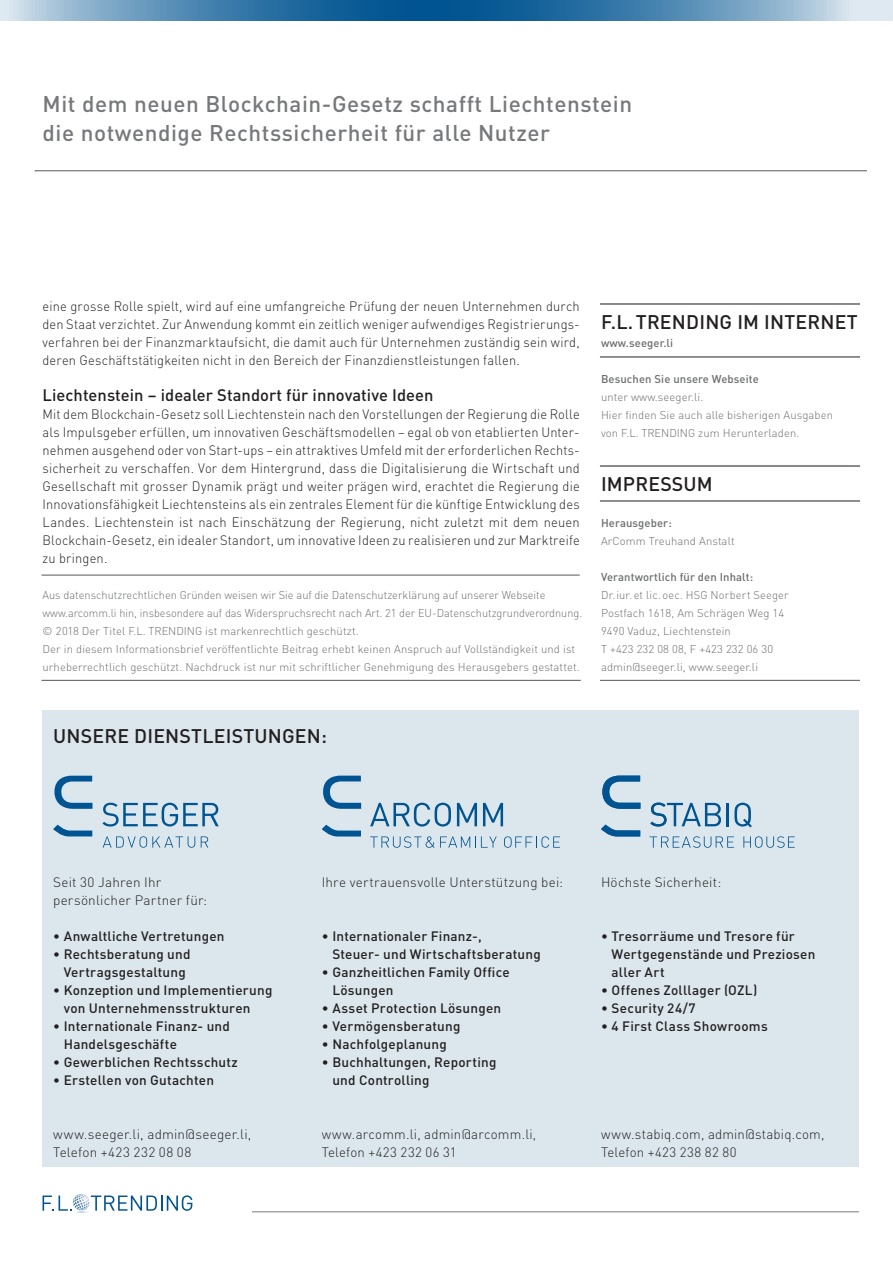
<style>
.page{position:relative;width:893px;height:1263px;background:#fff}
.page>*{position:absolute;margin:0;border:0;box-sizing:border-box;transform-origin:0 0}
.Zitat_grau{font:500 22.5px/29.2px "DIN";letter-spacing:.025em;color:#76787b}
.Titel_mit_Absatzlini{font:500 19.5px "DIN";letter-spacing:.01em;color:#231f20}
.Titel_klein{font:500 19.5px "DIN";letter-spacing:.01em;color:#231f20}
.Zwischentitel{font:500 16.5px "DIN";letter-spacing:.005em;color:#231f20}
.Lauftext___Block{font:300 13.5px/18px "DIN";letter-spacing:.015em;color:#231f20;text-align:justify;scale:.95 1}
.Editorial{font:500 13.5px/18px "DIN";letter-spacing:.015em;color:#231f20}
.Editorial-2{font:300 13.5px/18px "DIN";letter-spacing:.015em;color:#231f20}
.Quellenangabe__Hinwe{font:300 11.25px/18px "DIN";letter-spacing:.01em;color:#6c6d70}
.Quellenangabe__Hinwe-2{font:500 11.25px "DIN";letter-spacing:.01em;color:#6c6d70}
.Titel_mit_Absatzlini-2{font:500 11.25px "DIN";letter-spacing:.01em;color:#6c6d70}
.s1{font-weight:500}
</style>
<div class="page">
<svg style="left:0;top:0;width:893px;height:21px;background:#558cb5"></svg>
<div style="left:43px;top:711px;width:816px;height:456px;background:#dce7ed"></div>
<hr style="left:600px;top:465px;width:260px;height:1px;background:#231f20">
<hr style="left:600px;top:501px;width:260px;height:1px;background:#231f20">
<hr style="left:35px;top:171px;width:832px;height:1px;background:#57585a">
<hr style="left:600px;top:303px;width:260px;height:1px;background:#231f20">
<hr style="left:600px;top:357px;width:260px;height:1px;background:#231f20">
<hr style="left:600px;top:680px;width:260px;height:1px;background:#57585a">
<hr style="left:41px;top:680px;width:540px;height:1px;background:#57585a">
<hr style="left:252px;top:1211px;width:607px;height:1px;background:#57585a">
<svg style="left:43px;top:1194px;width:149px;height:19px"></svg>
<svg style="left:103px;top:836px;width:92px;height:12px"></svg>
<svg style="left:201px;top:836px;width:7px;height:11px"></svg>
<svg style="left:54px;top:776px;width:38px;height:33px"></svg>
<svg style="left:53px;top:825px;width:39px;height:11px"></svg>
<svg style="left:102px;top:803px;width:117px;height:23px"></svg>
<svg style="left:370px;top:836px;width:127px;height:12px"></svg>
<svg style="left:504px;top:836px;width:56px;height:12px"></svg>
<svg style="left:323px;top:776px;width:38px;height:33px"></svg>
<svg style="left:322px;top:825px;width:39px;height:11px"></svg>
<svg style="left:370px;top:803px;width:81px;height:23px"></svg>
<svg style="left:457px;top:803px;width:20px;height:23px"></svg>
<svg style="left:483px;top:803px;width:20px;height:23px"></svg>
<svg style="left:649px;top:836px;width:85px;height:12px"></svg>
<svg style="left:743px;top:836px;width:52px;height:12px"></svg>
<hr style="left:726px;top:803px;width:3px;height:23px;background:#005491">
<svg style="left:734px;top:803px;width:18px;height:24px"></svg>
<svg style="left:602px;top:776px;width:38px;height:33px"></svg>
<svg style="left:601px;top:824px;width:39px;height:12px"></svg>
<svg style="left:650px;top:802px;width:71px;height:24px"></svg>
<hr style="left:41px;top:575px;width:539px;height:1px;background:#57585a">
<p class="Zitat_grau" style="left:43px;top:89px;width:591px">Mit dem neuen Blockchain-Gesetz schafft Liechtenstein die notwendige Rechtssicherheit für alle Nutzer</p>
<p class="Lauftext___Block" style="left:43px;top:297px;width:567px">eine grosse Rolle spielt, wird auf eine umfangreiche Prüfung der neuen Unternehmen durch den Staat verzichtet. Zur Anwendung kommt ein zeitlich weniger aufwendiges Registrierungs&shy;verfahren bei der Finanzmarktaufsicht, die damit auch für Unternehmen zuständig sein wird, deren Geschäftstätigkeiten nicht in den Bereich der Finanzdienstleistungen fallen.</p>
<p class="Zwischentitel" style="left:43px;top:384px;width:393px">Liechtenstein – idealer Standort für innovative Ideen</p>
<p class="Lauftext___Block" style="left:43px;top:405px;width:567px">Mit dem Blockchain-Gesetz soll Liechtenstein nach den Vorstellungen der Regierung die Rolle als Impulsgeber erfüllen, um innovativen Geschäftsmodellen – egal ob von etablierten Unter&shy;nehmen ausgehend oder von Start-ups – ein attraktives Umfeld mit der erforderlichen Rechts&shy;sicherheit zu verschaffen. Vor dem Hintergrund, dass die Digitalisierung die Wirtschaft und Gesellschaft mit grosser Dynamik prägt und weiter prägen wird, erachtet die Regierung die Innovationsfähigkeit Liechtensteins als ein zentrales Element für die künftige Entwicklung des Landes. Liechtenstein ist nach Einschätzung der Regierung, nicht zuletzt mit dem neuen Blockchain-Gesetz, ein idealer Standort, um innovative Ideen zu realisieren und zur Marktreife zu bringen.</p>
<p class="Quellenangabe__Hinwe" style="left:43px;top:585px;width:541px">Aus datenschutzrechtlichen Gründen weisen wir Sie auf die Datenschutzerklärung auf unserer Webseite www.arcomm.li hin, insbesondere auf das Widerspruchsrecht nach Art. 21 der EU-Datenschutzgrundverordnung.</p>
<p class="Quellenangabe__Hinwe" style="left:43px;top:621px;width:318px">© 2018 Der Titel F.L. TRENDING ist markenrechtlich geschützt.</p>
<p class="Quellenangabe__Hinwe" style="left:43px;top:639px;width:539px">Der in diesem Informationsbrief veröffentlichte Beitrag erhebt keinen Anspruch auf Vollständigkeit und ist urheberrechtlich geschützt. Nachdruck ist nur mit schriftlicher Genehmigung des Herausgebers gestattet.</p>
<p class="Titel_mit_Absatzlini" style="left:601px;top:309px;width:258px">F.L. TRENDING IM INTERNET</p>
<p class="Titel_mit_Absatzlini-2" style="left:601px;top:335px;width:74px">www.seeger.li</p>
<p class="Quellenangabe__Hinwe" style="left:601px;top:369px;width:234px"><span class="s1">Besuchen Sie unsere Webseite<br></span>unter www.seeger.li.<br>Hier finden Sie auch alle bisherigen Ausgaben von F.L. TRENDING zum Herunterladen.</p>
<p class="Titel_mit_Absatzlini" style="left:601px;top:471px;width:113px">IMPRESSUM</p>
<p class="Quellenangabe__Hinwe-2" style="left:601px;top:515px;width:72px">Herausgeber:</p>
<p class="Quellenangabe__Hinwe" style="left:601px;top:531px;width:135px">ArComm Treuhand Anstalt</p>
<p class="Quellenangabe__Hinwe-2" style="left:601px;top:569px;width:154px">Verantwortlich für den Inhalt:</p>
<p class="Quellenangabe__Hinwe" style="left:601px;top:585px;width:189px">Dr. iur. et lic. oec. HSG Norbert Seeger</p>
<p class="Quellenangabe__Hinwe" style="left:601px;top:603px;width:185px">Postfach 1618, Am Schrägen Weg 14</p>
<p class="Quellenangabe__Hinwe" style="left:601px;top:621px;width:131px">9490 Vaduz, Liechtenstein</p>
<p class="Quellenangabe__Hinwe" style="left:601px;top:639px;width:174px">T +423 232 08 08, F +423 232 06 30</p>
<p class="Quellenangabe__Hinwe" style="left:601px;top:657px;width:159px">admin@seeger.li, www.seeger.li</p>
<p class="Titel_klein" style="left:53px;top:723px;width:275px">UNSERE DIENSTLEISTUNGEN:</p>
<p class="Editorial-2" style="left:53px;top:873px;width:155px">Seit 30 Jahren Ihr persönlicher Partner für:</p>
<p class="Editorial" style="left:53px;top:926px;width:173px">• Anwaltliche Vertretungen</p>
<p class="Editorial" style="left:53px;top:944px;width:139px;text-align:center">• Rechtsberatung und<br>Vertragsgestaltung</p>
<p class="Editorial" style="left:64px;top:980px;width:210px;text-indent:-11px">• Konzeption und Implementierung von Unternehmensstrukturen</p>
<p class="Editorial" style="left:64px;top:1016px;width:168px;text-indent:-11px">• Internationale Finanz- und<br>Handelsgeschäfte</p>
<p class="Editorial" style="left:53px;top:1052px;width:186px">• Gewerblichen Rechtsschutz</p>
<p class="Editorial" style="left:53px;top:1070px;width:162px">• Erstellen von Gutachten</p>
<p class="Editorial-2" style="left:53px;top:1125px;width:200px">www.seeger.li, admin@seeger.li,</p>
<p class="Editorial-2" style="left:53px;top:1143px;width:140px">Telefon +423 232 08 08</p>
<p class="Editorial-2" style="left:322px;top:873px;width:243px">Ihre vertrauensvolle Unterstützung bei:</p>
<p class="Editorial-2" style="left:601px;top:873px;width:122px">Höchste Sicherheit:</p>
<p class="Editorial" style="left:332px;top:926px;width:210px;text-indent:-11px">• Internationaler Finanz-,<br>Steuer- und Wirtschaftsberatung</p>
<p class="Editorial" style="left:332px;top:962px;width:179px;text-indent:-11px">• Ganzheitlichen Family Office<br>Lösungen</p>
<p class="Editorial" style="left:322px;top:998px;width:181px">• Asset Protection Lösungen</p>
<p class="Editorial" style="left:322px;top:1016px;width:140px">• Vermögensberatung</p>
<p class="Editorial" style="left:322px;top:1034px;width:127px">• Nachfolgeplanung</p>
<p class="Editorial" style="left:332px;top:1052px;width:166px;text-indent:-11px">• Buchhaltungen, Reporting und Controlling</p>
<p class="Editorial" style="left:612px;top:926px;width:205px;text-indent:-11px">• Tresorräume und Tresore für<br>Wertgegenstände und Preziosen aller Art</p>
<p class="Editorial" style="left:601px;top:980px;width:158px">• Offenes Zolllager (OZL)</p>
<p class="Editorial" style="left:601px;top:998px;width:96px">• Security 24/7</p>
<p class="Editorial" style="left:601px;top:1016px;width:168px">• 4 First Class Showrooms</p>
<p class="Editorial-2" style="left:322px;top:1125px;width:216px">www.arcomm.li, admin@arcomm.li,</p>
<p class="Editorial-2" style="left:322px;top:1143px;width:136px">Telefon +423 232 06 31</p>
<p class="Editorial-2" style="left:601px;top:1125px;width:225px">www.stabiq.com, admin@stabiq.com,</p>
<p class="Editorial-2" style="left:601px;top:1143px;width:137px">Telefon +423 238 82 80</p>
</div>
